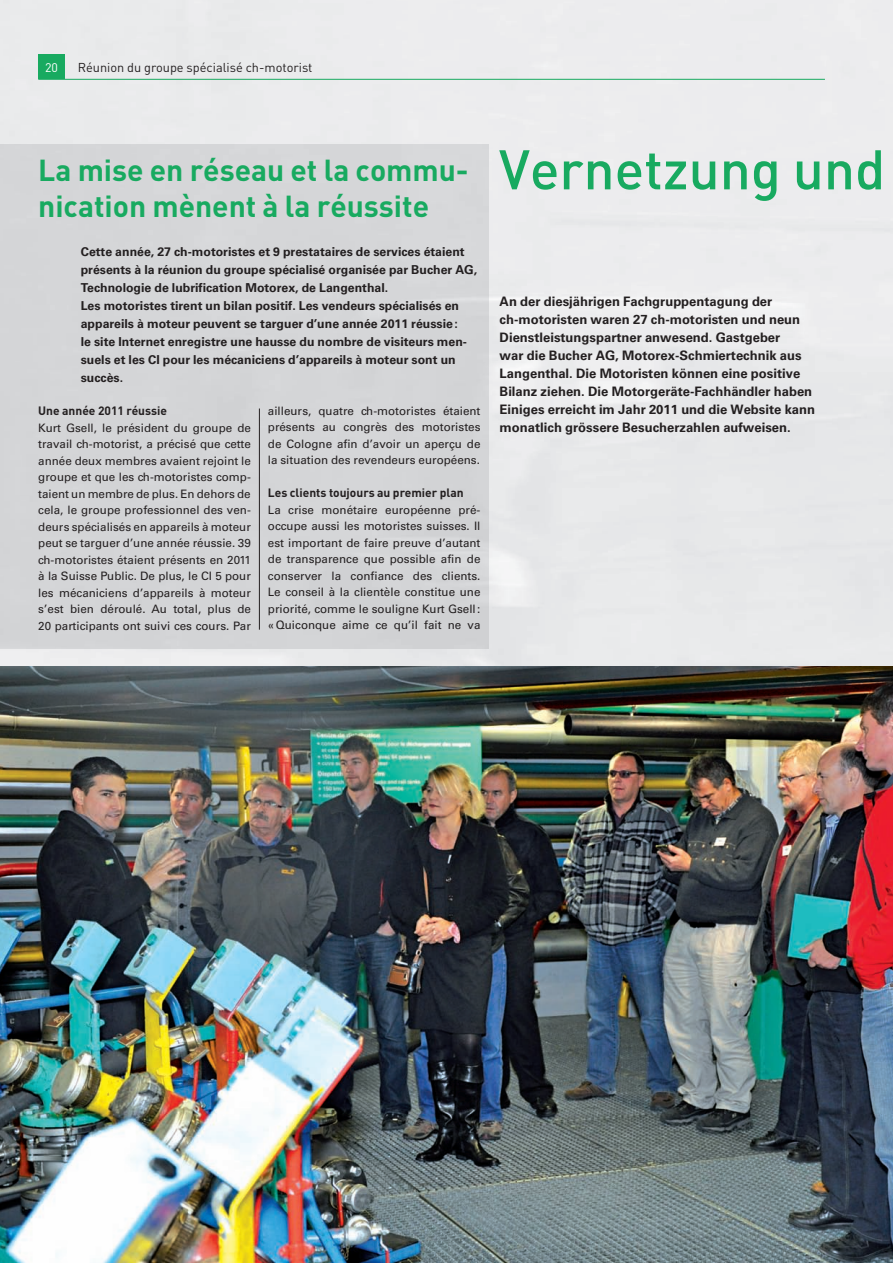
<style>
.page{position:relative;width:893px;height:1263px;background:#fff}
.page>*{position:absolute;margin:0;border:0;box-sizing:border-box;transform-origin:0 0}
.t1{font:500 54.9px "DIN";color:#18aa60}
.t2{font:700 30px/36px "DIN";color:#18aa60}
.t3{font:700 13.05px/18px "Univers";color:#231f20}
.t4{font:12.75px "DIN";color:#231f20}
.t5{font:700 12.3px/18px "Univers";color:#231f20}
.t6{font:12.3px "DIN";color:#fff}
.t7{font:700 12px "DIN";color:#231f20}
.t8{font:11.7px/16.5px "Univers";color:#231f20;text-align:justify}
</style>
<div class="page">
<div style="left:38px;top:54px;width:27px;height:25px;background:#18aa60"></div>
<hr style="left:38px;top:79px;width:787px;height:1px;background:#18aa60">
<img style="left:0;top:666px;width:893px;height:597px">
<hr style="left:259px;top:408px;width:1px;height:222px;background:#231f20">
<p class="t6" style="left:45px;top:60px;width:14px">20</p>
<p class="t4" style="left:78px;top:59px;width:236px">Réunion du groupe spécialisé ch-motorist</p>
<h2 class="t2" style="left:38px;top:151px;width:432px">La mise en réseau et la commu&shy;nication mènent à la réussite</h2>
<p class="t5" style="left:81px;top:243px;width:398px">Cette année, 27 ch-motoristes et 9 prestataires de services étaient présents à la réunion du groupe spécialisé organisée par Bucher AG, Technologie de lubrification Motorex, de Langenthal.<br>Les motoristes tirent un bilan positif. Les vendeurs spécialisés en appareils à moteur peuvent se targuer d’une année 2011 réussie :<br>le site Internet enregistre une hausse du nombre de visiteurs men&shy;suels et les CI pour les mécaniciens d’appareils à moteur sont un succès.</p>
<p class="t7" style="left:38px;top:403px;width:130px">Une année 2011 réussie</p>
<p class="t8" style="left:38px;top:419px;width:214px">Kurt Gsell, le président du groupe de travail ch-motorist, a précisé que cette année deux membres avaient rejoint le groupe et que les ch-motoristes comp&shy;taient un membre de plus. En dehors de cela, le groupe professionnel des ven&shy;deurs spécialisés en appareils à moteur peut se targuer d’une année réussie. 39 ch-motoristes étaient présents en 2011 à la Suisse Public. De plus, le CI 5 pour les mécaniciens d’appareils à moteur s’est bien déroulé. Au total, plus de 20 participants ont suivi ces cours. Par</p>
<p class="t8" style="left:268px;top:402px;width:214px">ailleurs, quatre ch-motoristes étaient présents au congrès des motoristes de Cologne afin d’avoir un aperçu de la situation des revendeurs européens.</p>
<p class="t7" style="left:268px;top:485px;width:197px">Les clients toujours au premier plan</p>
<p class="t8" style="left:268px;top:501px;width:214px">La crise monétaire européenne pré&shy;occupe aussi les motoristes suisses. Il est important de faire preuve d’autant de transparence que possible afin de conserver la confiance des clients.<br>Le conseil à la clientèle constitue une priorité, comme le souligne Kurt Gsell : « Quiconque aime ce qu’il fait ne va</p>
<h1 class="t1" style="left:499px;top:134px;width:388px">Vernetzung und</h1>
<p class="t3" style="left:500px;top:293px;width:317px">An der diesjährigen Fachgruppentagung der ch-motoristen waren 27 ch-motoristen und neun Dienstleistungspartner anwesend. Gastgeber<br>war die Bucher AG, Motorex-Schmiertechnik aus Langenthal. Die Motoristen können eine positive Bilanz ziehen. Die Motorgeräte-Fachhändler haben Einiges erreicht im Jahr 2011 und die Website kann monatlich grössere Besucherzahlen aufweisen.</p>
</div>
